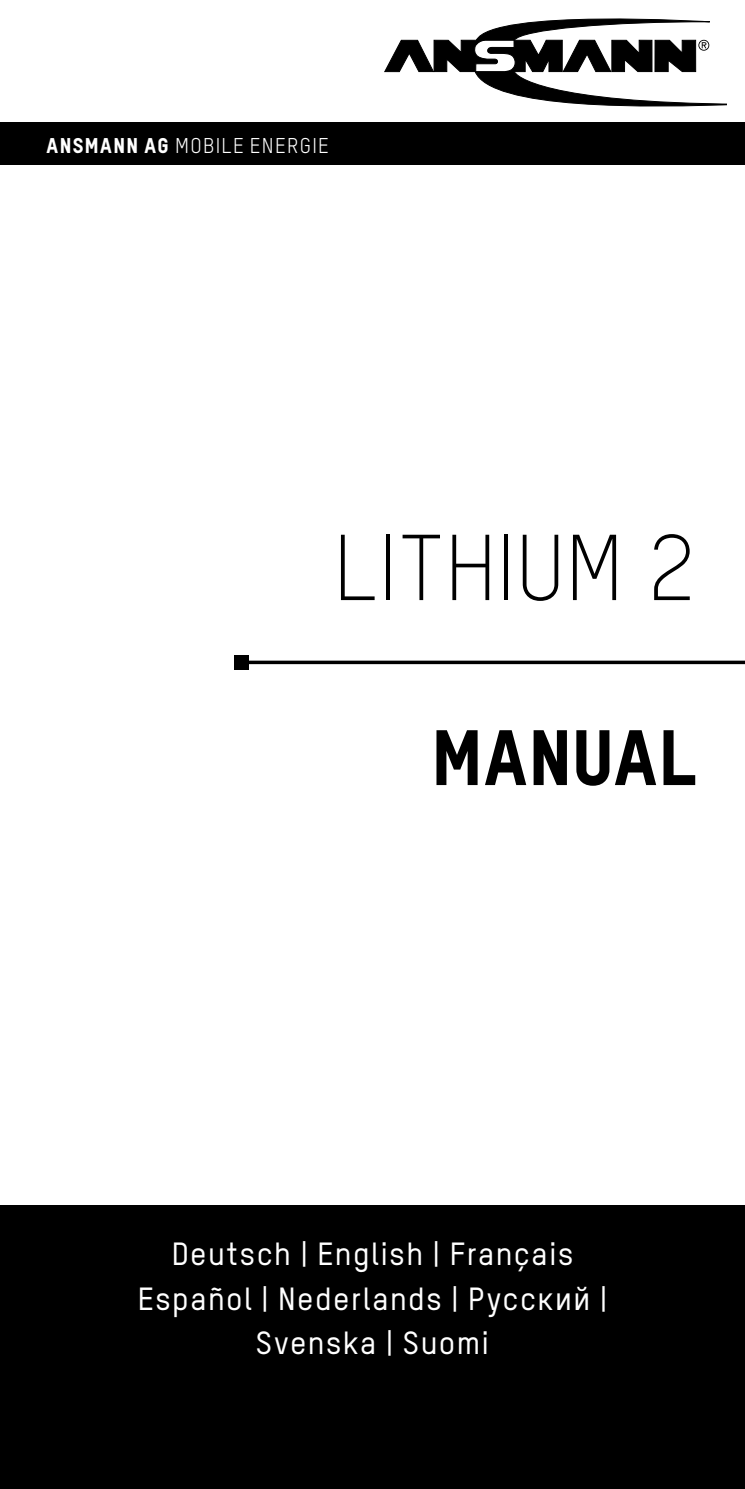
<style>
.page{position:relative;width:745px;height:1489px;background:#fff}
.page>*{position:absolute;margin:0;border:0;box-sizing:border-box;transform-origin:0 0}
.t1{font:300 91.7px "TSTARPRO";letter-spacing:.01em;color:#000}
.t2{font:800 77px "TSTARPRO";letter-spacing:.025em;color:#000}
.t3{font:500 31.5px/44.1px "TSTARPRO";letter-spacing:.045em;color:#fff;text-align:center}
.t4{font:21px "TSTARPRO";letter-spacing:.06em;color:#fff}
.s1{font-weight:800}
</style>
<div class="page">
<div style="left:0;top:122px;width:744px;height:42px;background:#000"></div>
<div style="left:0;top:1205px;width:744px;height:283px;background:#000"></div>
<svg style="left:384px;top:18px;width:342px;height:89px"></svg>
<div style="left:234px;top:654px;width:15px;height:15px;background:#000"></div>
<svg style="left:249px;top:660px;width:495px;height:4px;background:#292929"></svg>
<p class="t4" style="left:47px;top:133px;width:283px"><span class="s1">ANSMANN AG</span> MOBILE ENERGIE</p>
<h1 class="t1" style="left:333px;top:516px;width:363px">LITHIUM 2</h1>
<h2 class="t2" style="left:431px;top:728px;width:264px">MANUAL</h2>
<p class="t3" style="left:138px;top:1234px;width:470px">Deutsch | English | Français<br>Español | Nederlands | Pусский |<br>Svenska | Suomi</p>
</div>
